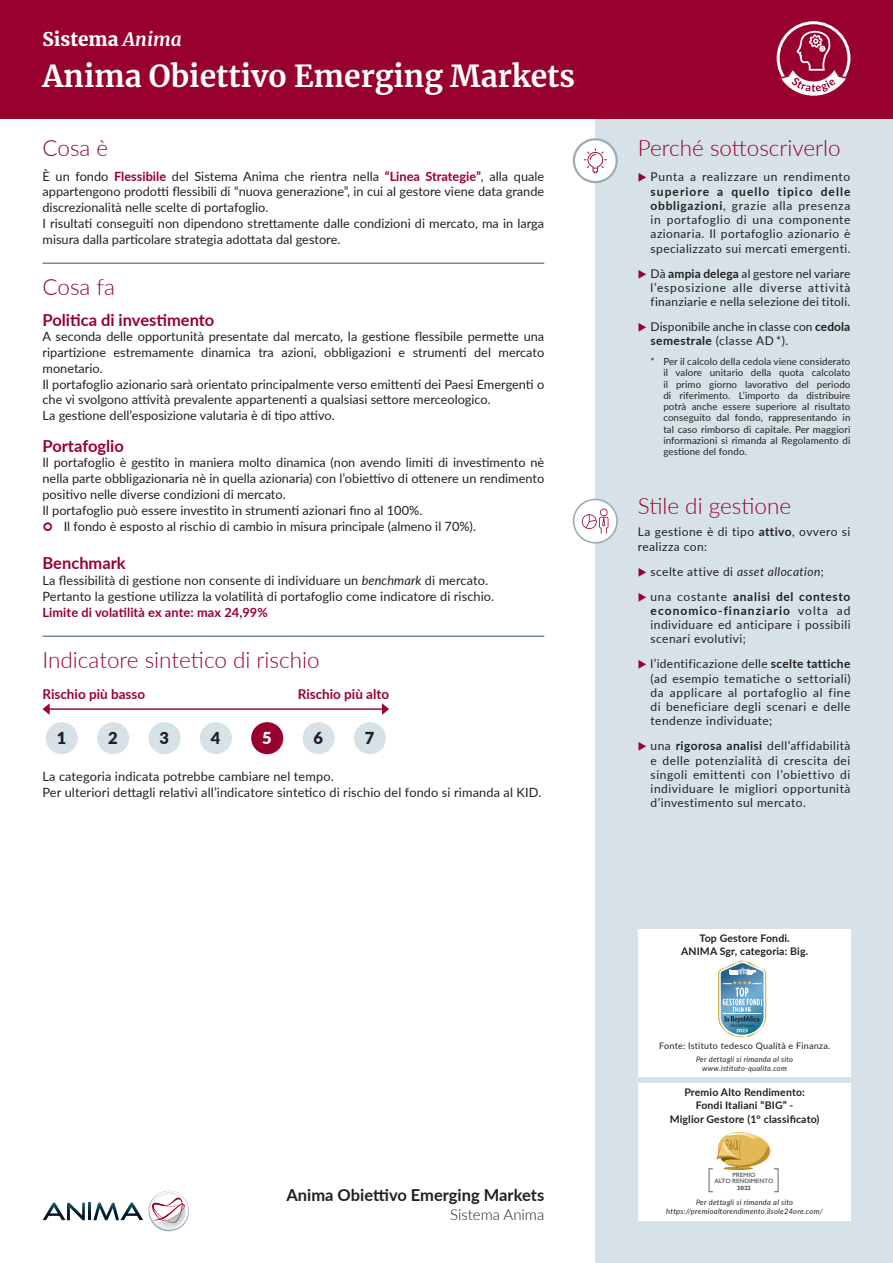
<style>
.page{position:relative;width:893px;height:1263px;background:#fff}
.page>*{position:absolute;margin:0;border:0;box-sizing:border-box;transform-origin:0 0}
.t1{font:700 30px "Merriweather";color:#fff}
.t2{font:300 22.5px "Lato";color:#98012d}
.t3{font:900 18.75px "Merriweather";color:#fff}
.t4{font:700 16.5px "Lato";color:#98012d}
.t5{font:700 16.5px "Lato";color:#231f20}
.t6{font:900 16.5px "Lato";color:#231f20}
.t7{font:900 16.5px "Lato";color:#fff}
.t8{font:300 15px "Lato";color:#231f20}
.t9{font:700 13.5px "Lato";color:#98012d}
.t10{font:12.75px/15.8px "Lato";color:#231f20}
.t11{font:700 12.75px "Lato";letter-spacing:.005em;color:#98012d}
.t12{font:12px/14.2px "Lato";letter-spacing:.035em;color:#231f20;text-align:justify}
.t13{font:12px/14.2px "Lato";letter-spacing:.005em;color:#231f20}
.t14{font:700 10.5px/13.4px "Lato";letter-spacing:.015em;color:#231f20;text-align:center}
.t15{font:9.75px/11.2px "Lato";letter-spacing:.01em;color:#231f20;text-align:justify}
.t16{font:9px "Lato";letter-spacing:.025em;color:#231f20}
.t17{font:italic 7.5px/9px "Lato";letter-spacing:.035em;color:#231f20;text-align:center}
.t18{font:600 6.3px/6.3px "Gill Sans";letter-spacing:-.025em;color:#636366;text-align:center}
.t19{font:700 6.3px "Gill Sans";color:#636366}
.s1{font-weight:700;font-style:italic}
.s2{font-weight:700;color:#98012d}
.s3{font-style:italic}
.s4{color:#98012d}
.s5{font-weight:700}
</style>
<div class="page">
<div style="left:595px;top:0;width:298px;height:1263px;background:#d7e2e8"></div>
<div style="left:0;top:0;width:893px;height:119px;background:#98012d"></div>
<svg style="left:574px;top:139px;width:43px;height:43px"></svg>
<div style="left:573px;top:138px;width:45px;height:45px;border:2px solid #9cabb5;border-radius:50%"></div>
<svg style="left:584px;top:148px;width:23px;height:25px"></svg>
<svg style="left:778px;top:21px;width:71px;height:76px"></svg>
<svg style="left:43px;top:1202px;width:42px;height:18px"></svg>
<svg style="left:88px;top:1202px;width:3px;height:18px"></svg>
<svg style="left:93px;top:1190px;width:97px;height:42px"></svg>
<hr style="left:43px;top:263px;width:501px;height:1px;background:#265567">
<hr style="left:43px;top:636px;width:501px;height:1px;background:#265567">
<hr style="left:46px;top:708px;width:340px;height:2px;background:#98012d">
<svg style="left:43px;top:703px;width:7px;height:12px"></svg>
<svg style="left:382px;top:703px;width:7px;height:12px"></svg>
<div style="left:46px;top:722px;width:32px;height:32px;background:#d7e2e8;border-radius:50%"></div>
<div style="left:97px;top:722px;width:32px;height:32px;background:#d7e2e8;border-radius:50%"></div>
<div style="left:148px;top:722px;width:33px;height:32px;background:#d7e2e8;border-radius:50%"></div>
<div style="left:200px;top:722px;width:32px;height:32px;background:#d7e2e8;border-radius:50%"></div>
<div style="left:251px;top:722px;width:32px;height:32px;background:#98012d;border-radius:50%"></div>
<div style="left:303px;top:722px;width:32px;height:32px;background:#d7e2e8;border-radius:50%"></div>
<div style="left:354px;top:722px;width:32px;height:32px;background:#d7e2e8;border-radius:50%"></div>
<svg style="left:573px;top:499px;width:45px;height:45px"></svg>
<div style="left:638px;top:929px;width:213px;height:147px;background:#fff"></div>
<div style="left:638px;top:1083px;width:213px;height:137px;background:#fff"></div>
<svg style="left:718px;top:960px;width:48px;height:77px"></svg>
<hr style="left:723px;top:1167px;width:30px;height:3px;background:#a57812;border-radius:50%">
<svg style="left:716px;top:1132px;width:54px;height:37px"></svg>
<h3 class="t3" style="left:43px;top:26px;width:141px">Sistema <span class="s1">Anima</span></h3>
<h1 class="t1" style="left:43px;top:55px;width:534px">Anima Obiettivo Emerging Markets</h1>
<h2 class="t2" style="left:43px;top:133px;width:67px">Cosa è</h2>
<p class="t10" style="left:43px;top:168px;width:503px">È un fondo <span class="s2">Flessibile</span> del Sistema Anima che rientra nella <span class="s2">“Linea Strategie”</span>, alla quale appartengono prodotti flessibili di “nuova generazione”, in cui al gestore viene data grande discrezionalità nelle scelte di portafoglio.<br>I risultati conseguiti non dipendono strettamente dalle condizioni di mercato, ma in larga misura dalla particolare strategia adottata dal gestore.</p>
<h2 class="t2" style="left:43px;top:271px;width:74px">Cosa fa</h2>
<p class="t4" style="left:43px;top:307px;width:173px">Politica di investimento</p>
<p class="t10" style="left:43px;top:328px;width:503px">A seconda delle opportunità presentate dal mercato, la gestione flessibile permette una ripartizione estremamente dinamica tra azioni, obbligazioni e strumenti del mercato monetario.<br>Il portafoglio azionario sarà orientato principalmente verso emittenti dei Paesi Emergenti o che vi svolgono attività prevalente appartenenti a qualsiasi settore merceologico.<br>La gestione dell’esposizione valutaria è di tipo attivo.</p>
<p class="t4" style="left:43px;top:433px;width:83px">Portafoglio</p>
<p class="t10" style="left:43px;top:454px;width:503px">Il portafoglio è gestito in maniera molto dinamica (non avendo limiti di investimento nè</p>
<p class="t10" style="left:43px;top:470px;width:503px">nella parte obbligazionaria nè in quella azionaria) con l’obiettivo di ottenere un rendimento</p>
<p class="t10" style="left:43px;top:486px;width:245px">positivo nelle diverse condizioni di mercato.</p>
<p class="t10" style="left:43px;top:502px;width:381px">Il portafoglio può essere investito in strumenti azionari fino al 100%.</p>
<p class="t10" style="left:64px;top:518px;width:414px">Il fondo è esposto al rischio di cambio in misura principale (almeno il 70%).</p>
<p class="t4" style="left:43px;top:551px;width:85px">Benchmark</p>
<p class="t10" style="left:43px;top:572px;width:453px">La flessibilità di gestione non consente di individuare un <span class="s3">benchmark</span> di mercato.<br>Pertanto la gestione utilizza la volatilità di portafoglio come indicatore di rischio.</p>
<p class="t11" style="left:43px;top:603px;width:227px">Limite di volatilità ex ante: max 24,99%</p>
<h2 class="t2" style="left:43px;top:644px;width:279px">Indicatore sintetico di rischio</h2>
<p class="t9" style="left:43px;top:684px;width:104px">Rischio più basso</p>
<p class="t9" style="left:298px;top:684px;width:93px">Rischio più alto</p>
<p class="t6" style="left:57px;top:726px;width:11px">1</p>
<p class="t6" style="left:108px;top:726px;width:11px">2</p>
<p class="t6" style="left:159px;top:726px;width:11px">3</p>
<p class="t6" style="left:211px;top:726px;width:11px">4</p>
<p class="t7" style="left:262px;top:726px;width:11px">5</p>
<p class="t6" style="left:314px;top:726px;width:11px">6</p>
<p class="t6" style="left:365px;top:726px;width:11px">7</p>
<p class="t10" style="left:43px;top:768px;width:500px">La categoria indicata potrebbe cambiare nel tempo.<br>Per ulteriori dettagli relativi all’indicatore sintetico di rischio del fondo si rimanda al KID.</p>
<p class="t5" style="left:286px;top:1183px;width:259px">Anima Obiettivo Emerging Markets</p>
<p class="t8" style="left:450px;top:1204px;width:96px">Sistema Anima</p>
<h2 class="t2" style="left:638px;top:133px;width:204px">Perché sottoscriverlo</h2>
<p class="t12" style="left:651px;top:169px;width:201px;text-indent:-13px"><span class="s4">◆</span> Punta a realizzare un rendimento <span class="s5">superiore a quello tipico delle obbligazioni</span>, grazie alla presenza in portafoglio di una componente azionaria. Il portafoglio azionario è specializzato sui mercati emergenti.</p>
<p class="t12" style="left:651px;top:266px;width:201px;text-indent:-13px"><span class="s4">◆</span> Dà <span class="s5">ampia delega</span> al gestore nel variare l’esposizione alle diverse attività finanziarie e nella selezione dei titoli.</p>
<p class="t13" style="left:651px;top:319px;width:201px;text-indent:-13px"><span class="s4">◆</span> Disponibile anche in classe con <span class="s5">cedola semestrale</span> (classe AD *).</p>
<p class="t15" style="left:663px;top:355px;width:189px;text-indent:-13px">* Per il calcolo della cedola viene considerato il valore unitario della quota calcolato il primo giorno lavorativo del periodo di riferimento. L’importo da distribuire potrà anche essere superiore al risultato conseguito dal fondo, rappresentando in tal caso rimborso di capitale. Per maggiori informazioni si rimanda al Regolamento di gestione del fondo.</p>
<h2 class="t2" style="left:638px;top:490px;width:155px">Stile di gestione</h2>
<p class="t12" style="left:638px;top:524px;width:214px">La gestione è di tipo <span class="s5">attivo</span>, ovvero si realizza con:</p>
<p class="t12" style="left:638px;top:564px;width:188px"><span class="s4">◆</span> scelte attive di <span class="s3">asset allocation</span>;</p>
<p class="t12" style="left:651px;top:589px;width:201px;text-indent:-13px"><span class="s4">◆</span> una costante <span class="s5">analisi del contesto economico-finanziario</span> volta ad individuare ed anticipare i possibili scenari evolutivi;</p>
<p class="t12" style="left:651px;top:656px;width:201px;text-indent:-13px"><span class="s4">◆</span> l’identificazione delle <span class="s5">scelte tattiche </span>(ad esempio tematiche o settoriali) da applicare al portafoglio al fine di beneficiare degli scenari e delle tendenze individuate;</p>
<p class="t12" style="left:651px;top:738px;width:201px;text-indent:-13px"><span class="s4">◆</span> una <span class="s5">rigorosa analisi</span> dell’affidabilità e delle potenzialità di crescita dei singoli emittenti con l’obiettivo di individuare le migliori opportunità d’investimento sul mercato.</p>
<p class="t14" style="left:681px;top:931px;width:129px">Top Gestore Fondi.<br>ANIMA Sgr, categoria: Big.</p>
<p class="t16" style="left:659px;top:1039px;width:172px">Fonte: Istituto tedesco Qualità e Finanza.</p>
<p class="t17" style="left:696px;top:1054px;width:99px">Per dettagli si rimanda al sito www.istituto-qualita.com</p>
<p class="t14" style="left:670px;top:1085px;width:151px">Premio Alto Rendimento:<br>Fondi Italiani “BIG” -<br>Miglior Gestore (1° classificato)</p>
<p class="t18" style="left:714px;top:1171px;width:61px">PREMIO<br>ALTO RENDIMENTO</p>
<p class="t19" style="left:737px;top:1182px;width:16px">2022</p>
<p class="t17" style="left:666px;top:1198px;width:158px">Per dettagli si rimanda al sito https://premioaltorendimento.ilsole24ore.com/</p>
</div>
